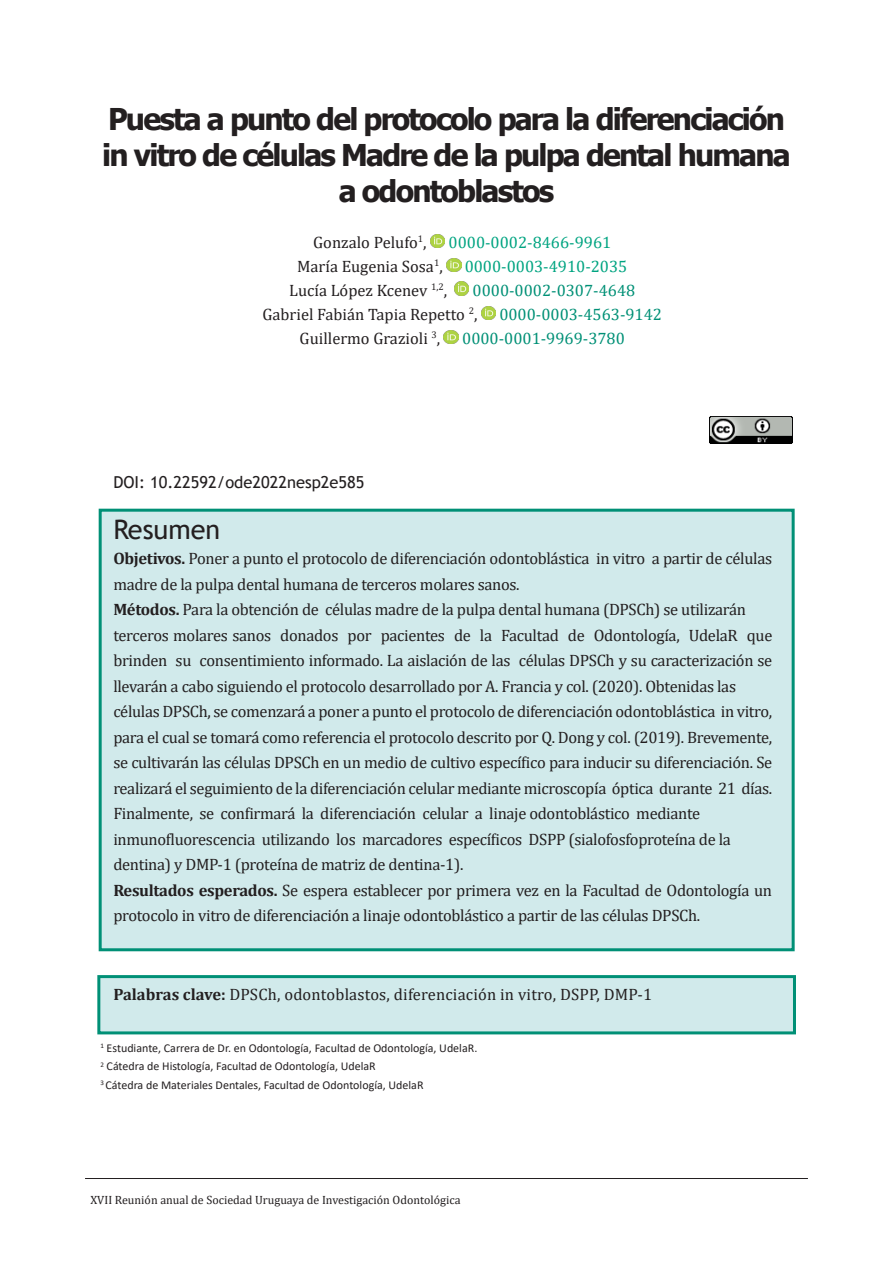
<style>
.page{position:relative;width:893px;height:1263px;background:#fff}
.page>*{position:absolute;margin:0;border:0;box-sizing:border-box;transform-origin:0 0}
.t1{font:700 30px/36px "Tahoma";letter-spacing:-.06em;color:#231f20;text-align:center}
.t2{font:27px "Trebuchet MS";color:#231f20}
.t3{font:16.5px/25.5px "Cambria";letter-spacing:-.02em;color:#231f20}
.t4{font:16.5px "Cambria";color:#231f20}
.t5{font:16.5px "Cambria";letter-spacing:.01em;color:#231f20}
.t6{font:16.5px "Cambria";color:#009076}
.t7{font:16.5px "Cambria";color:#00a481}
.t8{font:16.5px "Trebuchet MS";color:#231f20}
.t9{font:12px "Calibri";color:#231f20}
.t10{font:12px "Cambria";color:#231f20}
.s1{font-weight:700}
</style>
<div class="page">
<div style="left:97px;top:975px;width:699px;height:59px;background:#d1eaeb;border:3px solid #009076"></div>
<hr style="left:85px;top:1178px;width:723px;height:1px;background:#231f20">
<img style="left:430px;top:234px;width:15px;height:14px">
<img style="left:446px;top:258px;width:15px;height:14px">
<img style="left:481px;top:306px;width:15px;height:14px">
<img style="left:444px;top:330px;width:15px;height:14px">
<img style="left:710px;top:417px;width:83px;height:26px">
<div style="left:99px;top:509px;width:696px;height:442px;background:#d1eaeb;border:3px solid #009076"></div>
<img style="left:454px;top:282px;width:15px;height:14px">
<p class="t1" style="left:102px;top:102px;width:690px">Puesta a punto del protocolo para la diferenciación in vitro de células Madre de la pulpa dental humana a odontoblastos</p>
<p class="t4" style="left:313px;top:233px;width:115px">Gonzalo Pelufo<sup>1</sup>,</p>
<p class="t7" style="left:449px;top:233px;width:164px">0000-0002-8466-9961</p>
<p class="t4" style="left:297px;top:257px;width:147px">María Eugenia Sosa<sup>1</sup>,</p>
<p class="t7" style="left:465px;top:257px;width:164px">0000-0003-4910-2035</p>
<p class="t4" style="left:289px;top:281px;width:159px">Lucía López Kcenev <sup>1,2</sup>,</p>
<p class="t6" style="left:473px;top:281px;width:164px">0000-0002-0307-4648</p>
<p class="t4" style="left:262px;top:305px;width:216px">Gabriel Fabián Tapia Repetto <sup>2</sup>,</p>
<p class="t6" style="left:499px;top:305px;width:164px">0000-0003-4563-9142</p>
<p class="t4" style="left:300px;top:329px;width:142px">Guillermo Grazioli <sup>3</sup>,</p>
<p class="t6" style="left:462px;top:329px;width:164px">0000-0001-9969-3780</p>
<p class="t8" style="left:113px;top:472px;width:253px">DOI: 10.22592/ode2022nesp2e585</p>
<p class="t2" style="left:113px;top:512px;width:108px">Resumen</p>
<p class="t3" style="left:113px;top:546px;width:660px"><span class="s1">Objetivos.</span> Poner a punto el protocolo de diferenciación odontoblástica in vitro a partir de células madre de la pulpa dental humana de terceros molares sanos.</p>
<p class="t3" style="left:113px;top:597px;width:634px"><span class="s1">Métodos.</span> Para la obtención de células madre de la pulpa dental humana (DPSCh) se utilizarán</p>
<p class="t3" style="left:113px;top:622px;width:660px;text-align:justify">terceros molares sanos donados por pacientes de la Facultad de Odontología, UdelaR que brinden su consentimiento informado. La aislación de las células DPSCh y su caracterización se llevarán a cabo siguiendo el protocolo desarrollado por A. Francia y col. (2020). Obtenidas las</p>
<p class="t3" style="left:113px;top:699px;width:660px;text-align:justify">células DPSCh, se comenzará a poner a punto el protocolo de diferenciación odontoblástica in vitro, para el cual se tomará como referencia el protocolo descrito por Q. Dong y col. (2019). Brevemente, se cultivarán las células DPSCh en un medio de cultivo específico para inducir su diferenciación. Se realizará el seguimiento de la diferenciación celular mediante microscopía óptica durante 21 días.<br>Finalmente, se confirmará la diferenciación celular a linaje odontoblástico mediante</p>
<p class="t3" style="left:113px;top:826px;width:619px">inmunofluorescencia utilizando los marcadores específicos DSPP (sialofosfoproteína de la</p>
<p class="t3" style="left:113px;top:852px;width:352px">dentina) y DMP-1 (proteína de matriz de dentina-1).</p>
<p class="t3" style="left:113px;top:877px;width:660px"><span class="s1">Resultados esperados.</span> Se espera establecer por primera vez en la Facultad de Odontología un protocolo in vitro de diferenciación a linaje odontoblástico a partir de las células DPSCh.</p>
<p class="t5" style="left:113px;top:985px;width:540px"><span class="s1">Palabras clave:</span> DPSCh, odontoblastos, diferenciación in vitro, DSPP, DMP-1</p>
<p class="t9" style="left:100px;top:1040px;width:379px"><sup>1</sup> Estudiante, Carrera de Dr. en Odontología, Facultad de Odontología, UdelaR.</p>
<p class="t9" style="left:100px;top:1058px;width:277px"><sup>2</sup> Cátedra de Histología, Facultad de Odontología, UdelaR</p>
<p class="t9" style="left:100px;top:1076px;width:325px"><sup>3</sup> Cátedra de Materiales Dentales, Facultad de Odontología, UdelaR</p>
<p class="t10" style="left:90px;top:1193px;width:372px">XVII Reunión anual de Sociedad Uruguaya de Investigación Odontológica</p>
</div>
